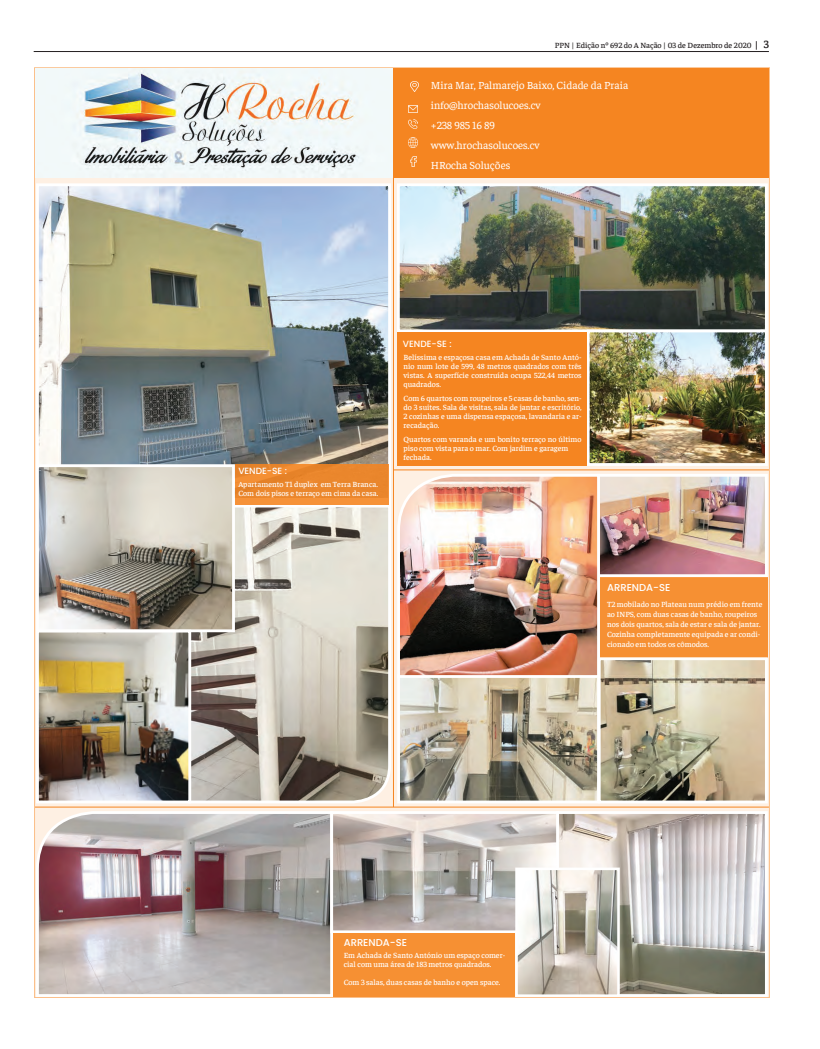
<style>
.page{position:relative;width:820px;height:1049px;background:#fff}
.page>*{position:absolute;margin:0;border:0;box-sizing:border-box;transform-origin:0 0}
.t1{font:11px "Faustina";color:#fff}
.t2{font:500 10px "Poppins";color:#fff}
.t3{font:500 9px "Poppins";color:#fff}
.t4{font:500 8px/9px "Faustina";color:#fff}
.Antetitulo{font:500 8px "Faustina";color:#231f20}
.s1{font-weight:700;font-size:9.8px}
.s2{font-weight:600;font-size:11px}
</style>
<div class="page">
<hr style="left:34px;top:51px;width:734px;height:1px;background:#231f20">
<div style="left:34px;top:67px;width:735px;height:931px;background:#fef0e3;border:1px solid #fbbe87"></div>
<div style="left:599px;top:577px;width:168px;height:80px;background:#f69033"></div>
<img style="left:35px;top:68px;width:358px;height:110px">
<div style="left:393px;top:68px;width:375px;height:110px;background:#f58521"></div>
<img style="left:401px;top:679px;width:194px;height:120px">
<div style="left:397px;top:674px;width:202px;height:129px;border:3px solid #fff"></div>
<img style="left:601px;top:478px;width:162px;height:95px">
<div style="left:596px;top:474px;width:171px;height:103px;border:3px solid #fff"></div>
<img style="left:397px;top:474px;width:204px;height:205px">
<img style="left:601px;top:661px;width:162px;height:138px">
<div style="left:597px;top:657px;width:170px;height:146px;border:3px solid #fff"></div>
<img style="left:401px;top:187px;width:362px;height:141px">
<div style="left:397px;top:183px;width:370px;height:149px;border:3px solid #fff"></div>
<img style="left:590px;top:334px;width:173px;height:128px">
<div style="left:586px;top:330px;width:181px;height:136px;border:3px solid #fff"></div>
<div style="left:397px;top:332px;width:189px;height:134px;background:#f58521"></div>
<hr style="left:393px;top:178px;width:1px;height:629px;background:#f58521">
<hr style="left:393px;top:469px;width:375px;height:1px;background:#f58521">
<hr style="left:35px;top:806px;width:733px;height:1px;background:#f58521">
<svg style="left:408px;top:138px;width:9px;height:9px"></svg>
<svg style="left:410px;top:156px;width:6px;height:11px"></svg>
<svg style="left:408px;top:106px;width:9px;height:6px"></svg>
<svg style="left:410px;top:81px;width:8px;height:11px"></svg>
<svg style="left:408px;top:120px;width:9px;height:9px"></svg>
<img style="left:40px;top:187px;width:347px;height:277px">
<div style="left:36px;top:183px;width:355px;height:336px;border:3px solid #fff"></div>
<svg style="left:187px;top:503px;width:204px;height:301px"></svg>
<img style="left:560px;top:815px;width:203px;height:178px">
<div style="left:556px;top:811px;width:211px;height:186px;border:3px solid #fff"></div>
<svg style="left:35px;top:810px;width:299px;height:188px"></svg>
<img style="left:334px;top:815px;width:220px;height:114px">
<div style="left:330px;top:811px;width:228px;height:122px;border:3px solid #fff"></div>
<div style="left:235px;top:464px;width:153px;height:41px;background:#eb872c"></div>
<img style="left:40px;top:468px;width:191px;height:160px">
<div style="left:36px;top:464px;width:199px;height:168px;border:3px solid #fff"></div>
<img style="left:40px;top:634px;width:147px;height:165px">
<div style="left:36px;top:630px;width:155px;height:173px;border:3px solid #fff"></div>
<div style="left:333px;top:933px;width:182px;height:63px;background:#f69033"></div>
<img style="left:519px;top:871px;width:96px;height:122px">
<div style="left:515px;top:867px;width:104px;height:130px;border:3px solid #fff"></div>
<p class="Antetitulo" style="left:554px;top:40px;width:215px">PPN | Edição nº 692 do A Nação | 03 de Dezembro de 2020 <span class="s1">|</span> <span class="s2">3</span></p>
<p class="t1" style="left:430px;top:77px;width:199px">Mira Mar, Palmarejo Baixo, Cidade da Praia</p>
<p class="t1" style="left:430px;top:97px;width:111px">info@hrochasolucoes.cv</p>
<p class="t1" style="left:430px;top:117px;width:66px">+238 985 16 89</p>
<p class="t1" style="left:430px;top:137px;width:110px">www.hrochasolucoes.cv</p>
<p class="t1" style="left:430px;top:157px;width:81px">HRocha Soluções</p>
<p class="t3" style="left:403px;top:338px;width:50px">VENDE-SE :</p>
<p class="t3" style="left:238px;top:466px;width:50px">VENDE-SE :</p>
<p class="t4" style="left:238px;top:479px;width:141px">Apartamento T1 duplex em Terra Branca.</p>
<p class="t4" style="left:238px;top:488px;width:141px">Com dois pisos e terraço em cima da casa.</p>
<p class="t4" style="left:403px;top:352px;width:179px;text-align:justify">Belíssima e espaçosa casa em Achada de Santo Antó&shy;nio num lote de 599, 48 metros quadrados com três vistas. A superfície construída ocupa 522,44 metros quadrados.</p>
<p class="t4" style="left:403px;top:393px;width:179px;text-align:justify">Com 6 quartos com roupeiros e 5 casas de banho, sen&shy;do 3 suites. Sala de visitas, sala de jantar e escritório, 2 cozinhas e uma dispensa espaçosa, lavandaria e ar&shy;recadação.</p>
<p class="t4" style="left:403px;top:434px;width:179px">Quartos com varanda e um bonito terraço no último piso com vista para o mar. Com jardim e garagem</p>
<p class="t4" style="left:403px;top:452px;width:30px">fechada.</p>
<p class="t2" style="left:606px;top:582px;width:65px">ARRENDA-SE</p>
<p class="t4" style="left:606px;top:598px;width:157px;line-height:10px">T2 mobilado no Plateau num prédio em frente ao INPS, com duas casas de banho, roupeiros nos dois quartos, sala de estar e sala de jantar.</p>
<p class="t4" style="left:606px;top:628px;width:155px;line-height:10px">Cozinha completamente equipada e ar condi&shy;cionado em todos os cômodos.</p>
<p class="t2" style="left:343px;top:936px;width:65px">ARRENDA-SE</p>
<p class="t4" style="left:343px;top:950px;width:163px">Em Achada de Santo António um espaço comer&shy;cial com uma área de 183 metros quadrados.</p>
<p class="t4" style="left:343px;top:977px;width:158px">Com 3 salas, duas casas de banho e open space.</p>
</div>
